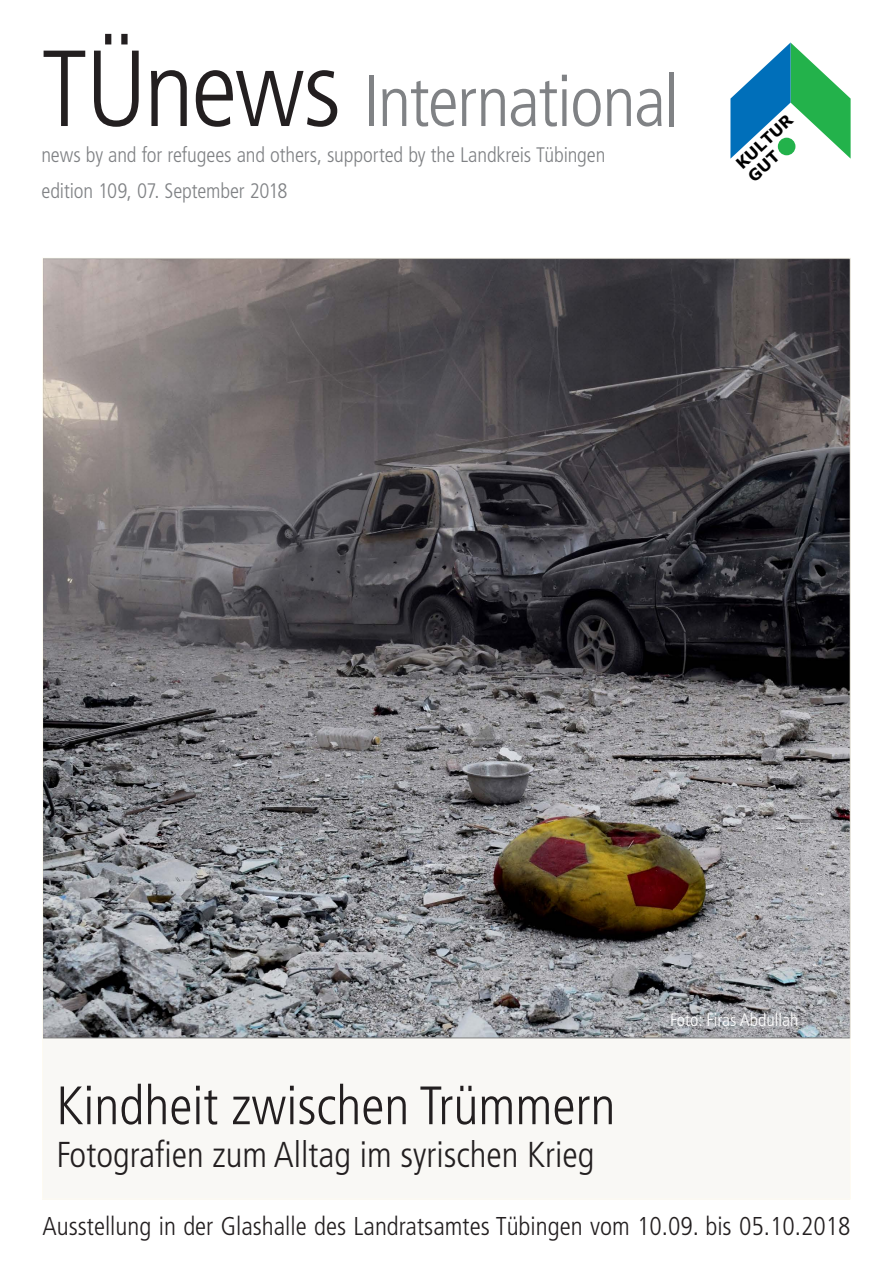
<style>
.page{position:relative;width:893px;height:1263px;background:#fff}
.page>*{position:absolute;margin:0;border:0;box-sizing:border-box;transform-origin:0 0}
.t1{font:300 condensed 72px "Frutiger";letter-spacing:-.02em;color:#808285}
.Absatz_13_0{font:300 condensed 54px "Frutiger";color:#231f20}
.Absatz_13_0-2{font:300 condensed 36px "Frutiger";color:#231f20}
.Absatz_13_0-3{font:300 condensed 25.8px "Frutiger";color:#231f20}
.t2{font:300 condensed 21px/36px "Frutiger";letter-spacing:-.005em;color:#808285}
.t3{font:300 condensed 18px "Frutiger";color:#fff}
.t4{font:700 15.75px/17.5px "Verdana";color:#000}
.s1{font-size:108px;color:#231f20}
</style>
<div class="page">
<svg style="left:730px;top:43px;width:121px;height:116px"></svg>
<div style="left:43px;top:1038px;width:807px;height:161px;background:#f9f8f5"></div>
<img style="left:44px;top:260px;width:804px;height:776px">
<h1 class="t1" style="left:41px;top:60px;width:639px"><span class="s1">TÜnews</span> International</h1>
<p class="t2" style="left:41px;top:137px;width:565px">news by and for refugees and others, supported by the Landkreis Tübingen edition 109, 07. September 2018</p>
<p class="t4" style="left:732px;top:159px;width:72px;rotate:-43deg">KULTUR<br>GUT</p>
<p class="Absatz_13_0" style="left:56px;top:1075px;width:561px">Kindheit zwischen Trümmern</p>
<p class="Absatz_13_0-2" style="left:56px;top:1134px;width:540px">Fotografien zum Alltag im syrischen Krieg</p>
<p class="t3" style="left:670px;top:1010px;width:130px">Foto: Firas Abdullah</p>
<p class="Absatz_13_0-3" style="left:42px;top:1212px;width:810px">Ausstellung in der Glashalle des Landratsamtes Tübingen vom 10.09. bis 05.10.2018</p>
</div>
